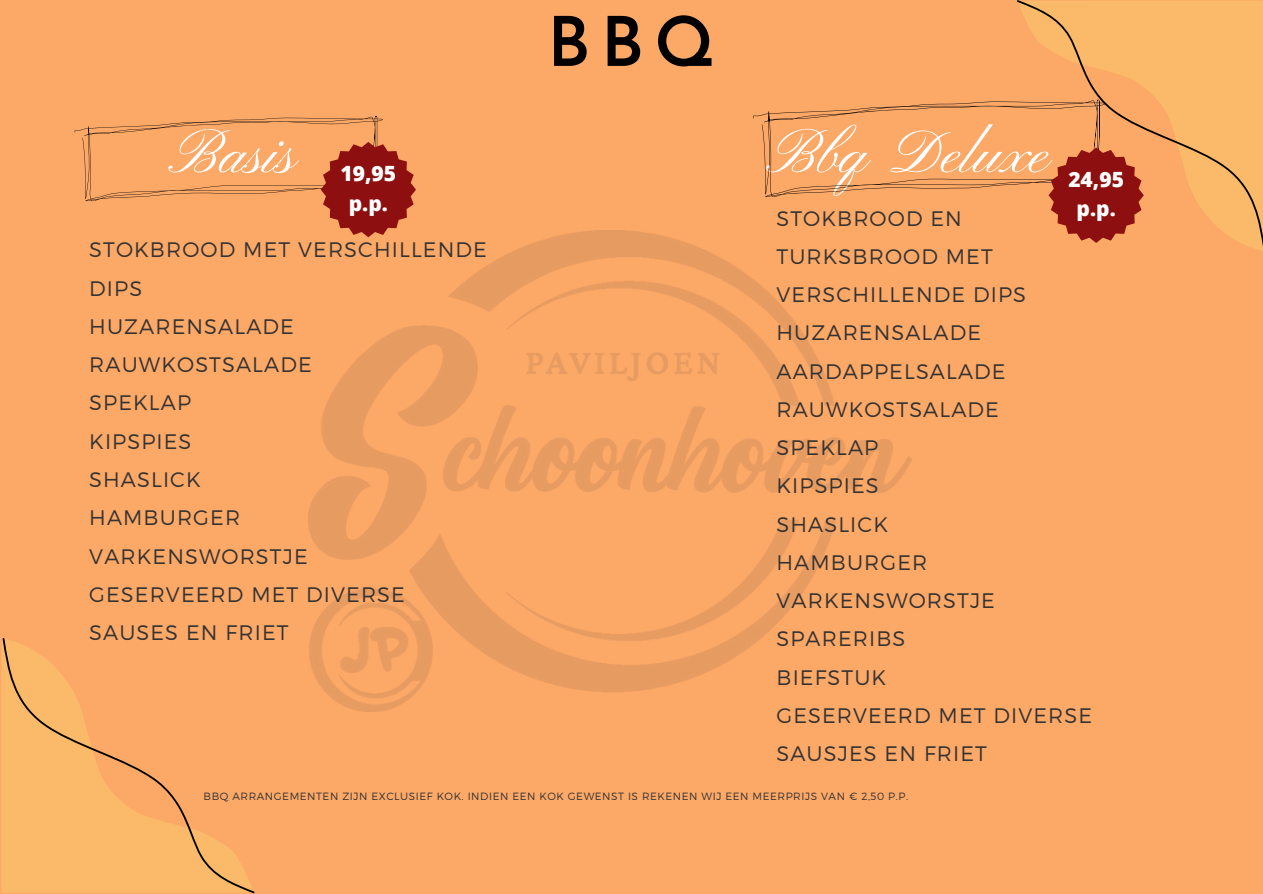
<style>
.page{position:relative;width:1263px;height:894px;background:#fff}
.page>*{position:absolute;margin:0;border:0;box-sizing:border-box;transform-origin:0 0}
.t1{font:600 68.7px "Josefin Sans";color:#000}
.t2{font:61.65px "Pinyon Script";color:#fff}
.t3{font:61.5px "Pinyon Script";color:#fff}
.t4{font:300 21px/38.2px "Montserrat";letter-spacing:.055em;color:#333}
.t5{font:800 21px/29.2px "Open Sans";color:#fff;text-align:center}
.t6{font:300 10.5px "Montserrat";letter-spacing:.055em;color:#333}
</style>
<div class="page">
<div style="left:0;top:0;width:1263px;height:893px;background:#fca867"></div>
<svg style="left:75px;top:116px;width:341px;height:115px"></svg>
<svg style="left:753px;top:101px;width:264px;height:96px"></svg>
<svg style="left:3px;top:638px;width:252px;height:254px"></svg>
<svg style="left:1017px;top:0;width:246px;height:251px"></svg>
<img style="left:308px;top:231px;width:603px;height:480px">
<h1 class="t1" style="left:547px;top:14px;width:170px">BBQ</h1>
<h3 class="t3" style="left:174px;top:119px;width:126px">Basis</h3>
<h2 class="t2" style="left:772px;top:119px;width:281px">Bbq Deluxe</h2>
<p class="t5" style="left:340px;top:158px;width:57px">19,95 p.p.</p>
<p class="t5" style="left:1068px;top:164px;width:57px">24,95 p.p.</p>
<p class="t4" style="left:776px;top:198px;width:317px">STOKBROOD EN<br>TURKSBROOD MET<br>VERSCHILLENDE DIPS<br>HUZARENSALADE<br>AARDAPPELSALADE<br>RAUWKOSTSALADE<br>SPEKLAP<br>KIPSPIES<br>SHASLICK<br>HAMBURGER<br>VARKENSWORSTJE<br>SPARERIBS<br>BIEFSTUK<br>GESERVEERD MET DIVERSE<br>SAUSJES EN FRIET</p>
<p class="t4" style="left:89px;top:230px;width:399px">STOKBROOD MET VERSCHILLENDE<br>DIPS<br>HUZARENSALADE<br>RAUWKOSTSALADE<br>SPEKLAP<br>KIPSPIES<br>SHASLICK<br>HAMBURGER<br>VARKENSWORSTJE<br>GESERVEERD MET DIVERSE<br>SAUSES EN FRIET</p>
<p class="t6" style="left:204px;top:789px;width:706px">BBQ ARRANGEMENTEN ZIJN EXCLUSIEF KOK. INDIEN EEN KOK GEWENST IS REKENEN WIJ EEN MEERPRIJS VAN € 2,50 P.P.</p>
</div>
